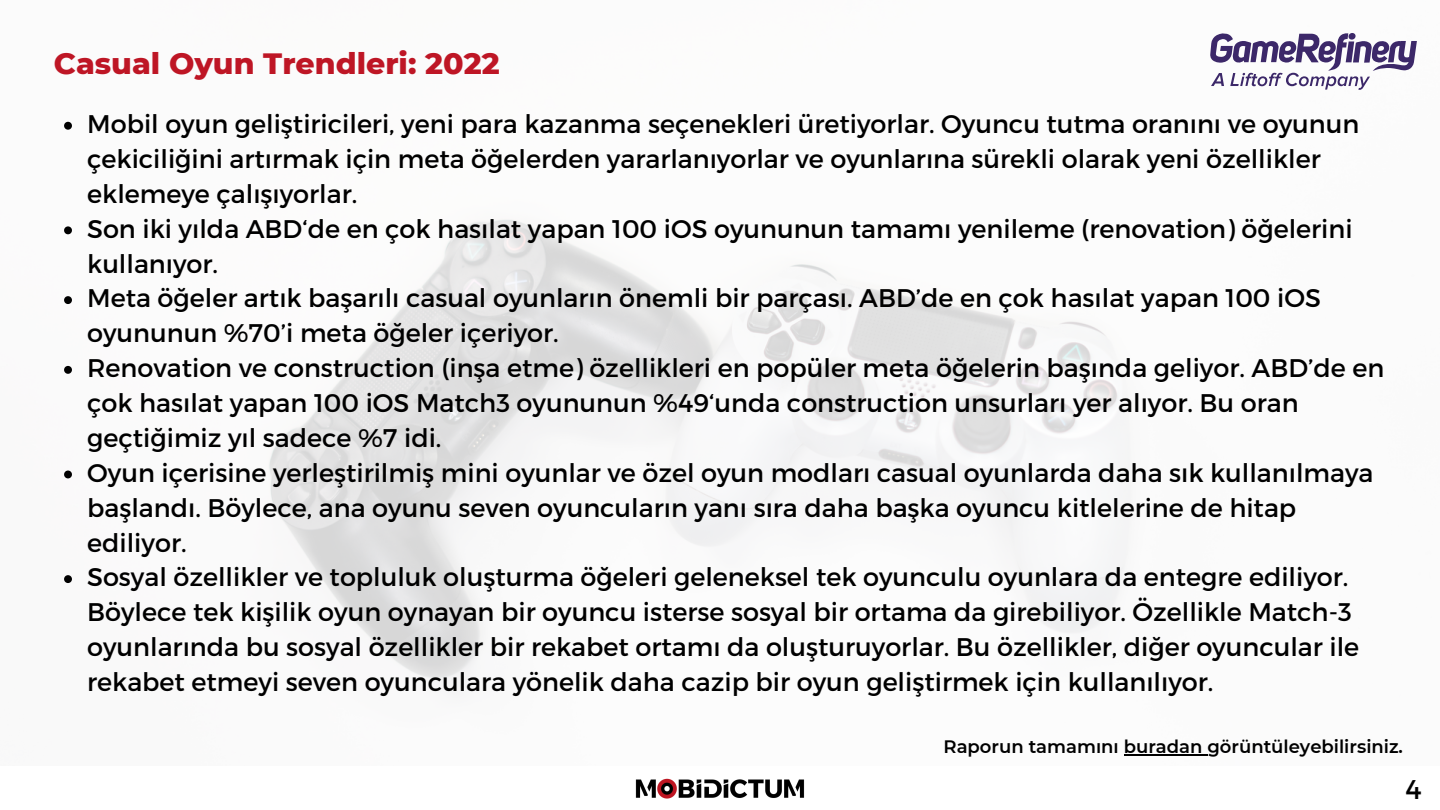
<style>
.page{position:relative;width:1440px;height:810px;background:#fff}
.page>*{position:absolute;margin:0;border:0;box-sizing:border-box;transform-origin:0 0}
.t1{font:800 30px "Montserrat";color:#be1625}
.t2{font:27px "Montserrat";color:#000}
.t3{font:25.5px/34.8px "Montserrat";color:#000}
.t4{font:600 18px "Montserrat";color:#000}
</style>
<div class="page">
<img style="left:66px;top:121px;width:1142px;height:635px">
<img style="left:635px;top:778px;width:170px;height:21px">
<svg style="left:1210px;top:33px;width:207px;height:57px"></svg>
<svg style="left:64px;top:122px;width:8px;height:8px"></svg>
<svg style="left:64px;top:226px;width:8px;height:8px"></svg>
<svg style="left:64px;top:296px;width:8px;height:8px"></svg>
<svg style="left:64px;top:366px;width:8px;height:8px"></svg>
<svg style="left:64px;top:471px;width:8px;height:7px"></svg>
<svg style="left:64px;top:575px;width:8px;height:8px"></svg>
<hr style="left:1124px;top:754px;width:83px;height:1px;background:#000">
<p class="t1" style="left:54px;top:44px;width:447px">Casual Oyun Trendleri: 2022</p>
<p class="t3" style="left:87px;top:105px;width:1274px">Mobil oyun geliştiricileri, yeni para kazanma seçenekleri üretiyorlar. Oyuncu tutma oranını ve oyunun çekiciliğini artırmak için meta öğelerden yararlanıyorlar ve oyunlarına sürekli olarak yeni özellikler eklemeye çalışıyorlar.</p>
<p class="t3" style="left:87px;top:210px;width:1267px">Son iki yılda ABD‘de en çok hasılat yapan 100 iOS oyununun tamamı yenileme (renovation) öğelerini kullanıyor.</p>
<p class="t3" style="left:87px;top:280px;width:1235px">Meta öğeler artık başarılı casual oyunların önemli bir parçası. ABD’de en çok hasılat yapan 100 iOS oyununun %70’i meta öğeler içeriyor.</p>
<p class="t3" style="left:87px;top:349px;width:1299px">Renovation ve construction (inşa etme) özellikleri en popüler meta öğelerin başında geliyor. ABD’de en çok hasılat yapan 100 iOS Match3 oyununun %49‘unda construction unsurları yer alıyor. Bu oran geçtiğimiz yıl sadece %7 idi.</p>
<p class="t3" style="left:87px;top:454px;width:1288px">Oyun içerisine yerleştirilmiş mini oyunlar ve özel oyun modları casual oyunlarda daha sık kullanılmaya başlandı. Böylece, ana oyunu seven oyuncuların yanı sıra daha başka oyuncu kitlelerine de hitap ediliyor.</p>
<p class="t3" style="left:87px;top:559px;width:1274px">Sosyal özellikler ve topluluk oluşturma öğeleri geleneksel tek oyunculu oyunlara da entegre ediliyor.<br>Böylece tek kişilik oyun oynayan bir oyuncu isterse sosyal bir ortama da girebiliyor. Özellikle Match-3 oyunlarında bu sosyal özellikler bir rekabet ortamı da oluşturuyorlar. Bu özellikler, diğer oyuncular ile rekabet etmeyi seven oyunculara yönelik daha cazip bir oyun geliştirmek için kullanılıyor.</p>
<p class="t4" style="left:944px;top:736px;width:461px">Raporun tamamını buradan görüntüleyebilirsiniz.</p>
<p class="t2" style="left:1405px;top:772px;width:18px">4</p>
</div>
